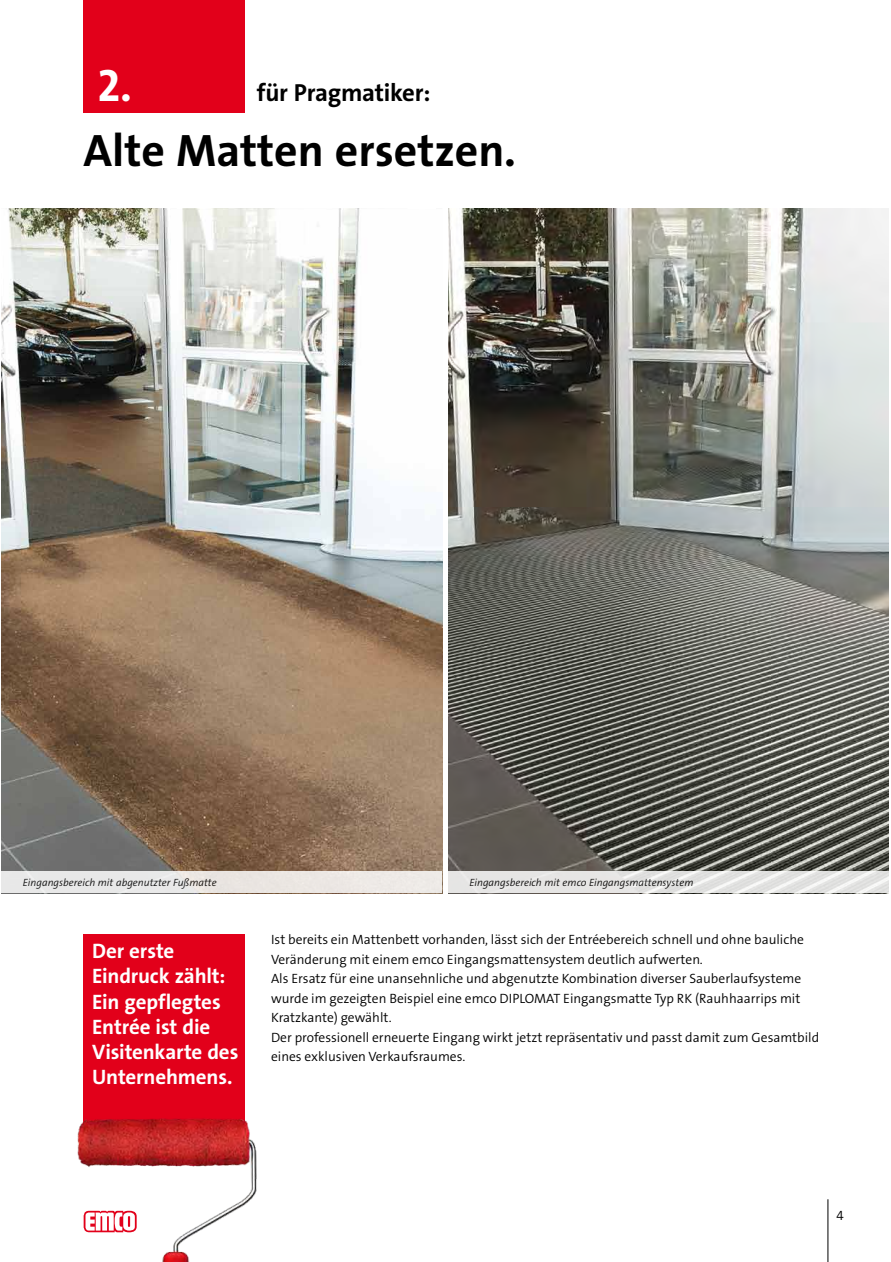
<style>
.page{position:relative;width:891px;height:1262px;background:#fff}
.page>*{position:absolute;margin:0;border:0;box-sizing:border-box;transform-origin:0 0}
.t1{font:700 45.75px "The Sans Os F";color:#000}
.t2{font:700 45.75px "The Sans Os F";color:#fff}
.t3{font:700 24.75px "The Sans Os F";letter-spacing:-.015em;color:#000}
.t4{font:700 21px/25.2px "The Sans Os F";letter-spacing:-.01em;color:#fff}
.t5{font:300 13.5px/19.5px "The Sans Os F";color:#000}
.t6{font:italic 300 10.5px "The Sans Os F";color:#000}
</style>
<div class="page">
<hr style="left:827px;top:1199px;width:1px;height:63px;background:#000">
<div style="left:84px;top:0;width:161px;height:112px;background:#e2001a"></div>
<img style="left:2px;top:208px;width:440px;height:664px">
<img style="left:448px;top:208px;width:441px;height:664px">
<div style="left:84px;top:934px;width:161px;height:215px;background:#e2001a"></div>
<div style="left:2px;top:872px;width:440px;height:21px;background:#eae8e7"></div>
<svg style="left:448px;top:872px;width:441px;height:21px;background:#e5e5e4"></svg>
<img style="left:77px;top:1111px;width:180px;height:151px">
<hr style="left:890px;top:0;width:1px;height:1262px;background:#87888a">
<hr style="left:0;top:0;width:1px;height:1262px;background:#87888a">
<h1 class="t2" style="left:97px;top:57px;width:36px">2.</h1>
<h1 class="t1" style="left:84px;top:121px;width:434px">Alte Matten ersetzen.</h1>
<h2 class="t3" style="left:257px;top:77px;width:175px">für Pragmatiker:</h2>
<p class="t6" style="left:23px;top:876px;width:195px">Eingangsbereich mit abgenutzter Fußmatte</p>
<p class="t6" style="left:469px;top:876px;width:226px">Eingangsbereich mit emco Eingangsmattensystem</p>
<h3 class="t4" style="left:92px;top:939px;width:148px">Der erste<br>Eindruck zählt:<br>Ein gepflegtes<br>Entrée ist die<br>Visitenkarte des<br>Unternehmens.</h3>
<p class="t5" style="left:271px;top:930px;width:550px">Ist bereits ein Mattenbett vorhanden, lässt sich der Entréebereich schnell und ohne bauliche Veränderung mit einem emco Eingangsmattensystem deutlich aufwerten.<br>Als Ersatz für eine unansehnliche und abgenutzte Kombination diverser Sauberlaufsysteme wurde im gezeigten Beispiel eine emco DIPLOMAT Eingangsmatte Typ RK (Rauhhaarrips mit Kratzkante) gewählt.<br>Der professionell erneuerte Eingang wirkt jetzt repräsentativ und passt damit zum Gesamtbild eines exklusiven Verkaufsraumes.</p>
<p class="t5" style="left:836px;top:1205px;width:9px">4</p>
</div>
